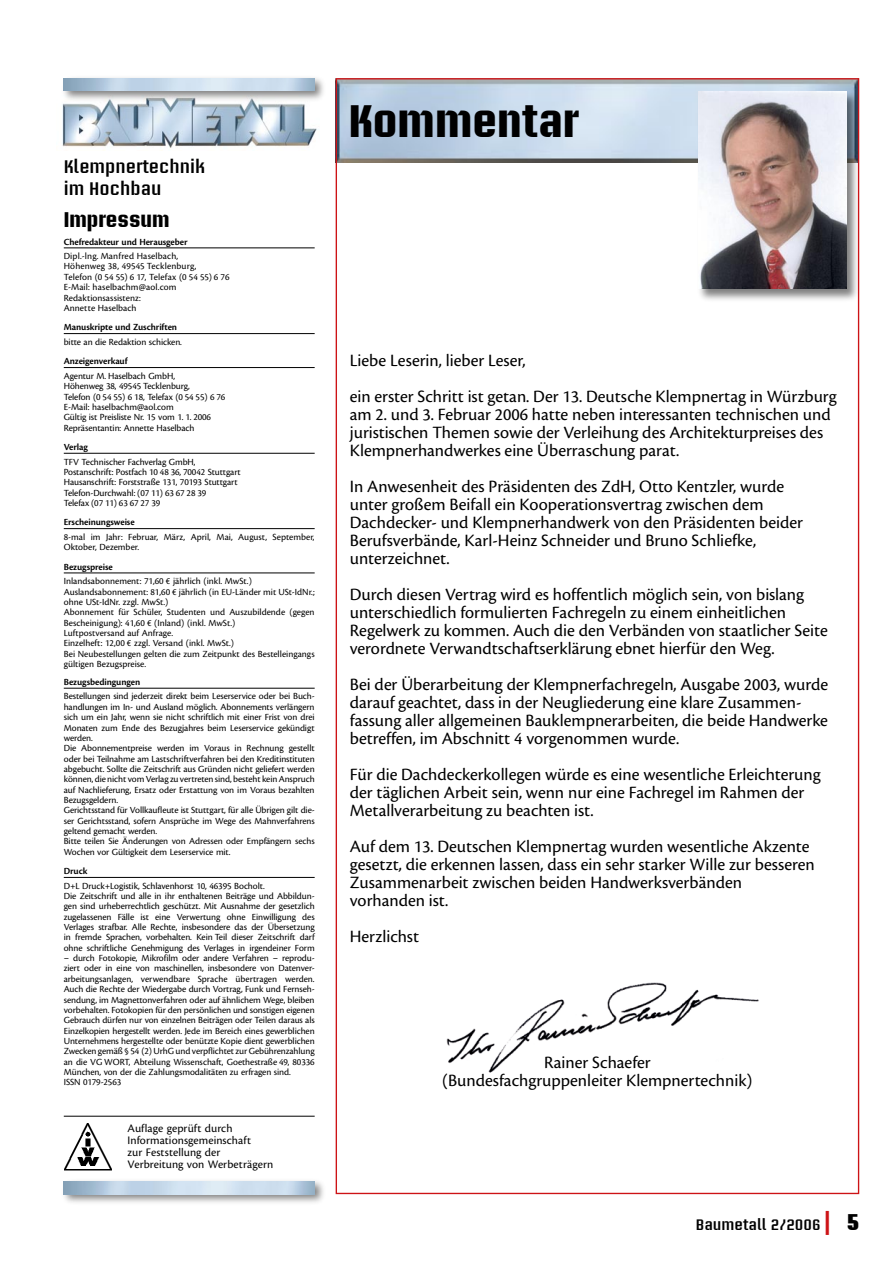
<style>
.page{position:relative;width:893px;height:1263px;background:#fff}
.page>*{position:absolute;margin:0;border:0;box-sizing:border-box;transform-origin:0 0}
.t1{font:700 45px "Briem Akademi Std";color:#000}
.t2{font:700 21px "Briem Akademi Std";color:#000}
.t3{font:18px/18px "Cronos Pro";color:#000}
.t4{font:600 18px/21.6px "Briem Akademi Std";color:#000}
.t5{font:600 15px "Briem Akademi Std";color:#000}
.t6{font:12px/12px "Cronos Pro";letter-spacing:.005em;color:#000}
.t7{font:9.75px/10.4px "Cronos Pro";letter-spacing:-.01em;color:#000}
.t8{font:9.75px/10.4px "Cronos Pro";letter-spacing:.01em;color:#000}
.t9{font:600 9.75px "Cronos Pro";letter-spacing:-.01em;color:#000}
.s1{font-size:24px;color:#cd1316}
</style>
<div class="page">
<img style="left:62px;top:103px;width:257px;height:45px">
<hr style="left:64px;top:247px;width:251px;height:1px;background:#000">
<hr style="left:64px;top:333px;width:251px;height:1px;background:#000">
<hr style="left:64px;top:367px;width:251px;height:1px;background:#000">
<hr style="left:64px;top:453px;width:251px;height:1px;background:#000">
<hr style="left:64px;top:528px;width:251px;height:1px;background:#000">
<hr style="left:64px;top:572px;width:251px;height:1px;background:#000">
<hr style="left:64px;top:688px;width:251px;height:1px;background:#000">
<hr style="left:64px;top:877px;width:251px;height:1px;background:#000">
<img style="left:64px;top:1123px;width:48px;height:47px">
<hr style="left:64px;top:1116px;width:251px;height:1px;background:#000">
<img style="left:338px;top:80px;width:519px;height:83px">
<div style="left:60px;top:1178px;width:267px;height:28px;background:#000;opacity:.5"></div>
<img style="left:64px;top:1181px;width:251px;height:13px">
<div style="left:60px;top:74px;width:267px;height:29px;background:#000;opacity:.5"></div>
<img style="left:64px;top:78px;width:251px;height:13px">
<div style="left:697px;top:90px;width:164px;height:214px;background:#000;opacity:.5"></div>
<img style="left:698px;top:92px;width:148px;height:197px">
<img style="left:446px;top:982px;width:313px;height:91px">
<h3 class="t4" style="left:64px;top:156px;width:142px">Klempnertechnik im Hochbau</h3>
<h2 class="t2" style="left:64px;top:207px;width:107px">Impressum</h2>
<p class="t9" style="left:64px;top:236px;width:125px">Chefredakteur und Herausgeber</p>
<p class="t8" style="left:64px;top:251px;width:167px">Dipl.-lng. Manfred Haselbach,<br>Höhenweg 38, 49545 Tecklenburg,<br>Telefon (0 54 55) 6 17, Telefax (0 54 55) 6 76<br>E-Mail: haselbachm@aol.com<br>Redaktionsassistenz:<br>Annette Haselbach</p>
<p class="t9" style="left:64px;top:322px;width:115px">Manuskripte und Zuschriften</p>
<p class="t7" style="left:64px;top:337px;width:120px">bitte an die Redaktion schicken.</p>
<p class="t9" style="left:64px;top:356px;width:65px">Anzeigenverkauf</p>
<p class="t7" style="left:64px;top:371px;width:163px">Agentur M. Haselbach GmbH,<br>Höhenweg 38, 49545 Tecklenburg,<br>Telefon (0 54 55) 6 18, Telefax (0 54 55) 6 76<br>E-Mail: haselbachm@aol.com<br>Gültig ist Preisliste Nr. 15 vom 1. 1. 2006<br>Repräsentantin: Annette Haselbach</p>
<p class="t9" style="left:64px;top:441px;width:26px">Verlag</p>
<p class="t7" style="left:64px;top:456px;width:179px">TFV Technischer Fachverlag GmbH, Postanschrift: Postfach 10 48 36, 70042 Stuttgart Hausanschrift: Forststraße 131, 70193 Stuttgart Telefon-Durchwahl: (07 11) 63 67 28 39<br>Telefax (07 11) 63 67 27 39</p>
<p class="t9" style="left:64px;top:517px;width:73px">Erscheinungsweise</p>
<p class="t7" style="left:64px;top:532px;width:252px">8-mal im Jahr: Februar, März, April, Mai, August, September,<br>Oktober, Dezember.</p>
<p class="t9" style="left:64px;top:561px;width:51px">Bezugspreise</p>
<p class="t7" style="left:64px;top:576px;width:252px">Inlandsabonnement: 71,60 € jährlich (inkl. MwSt.)<br>Auslandsabonnement: 81,60 € jährlich (in EU-Länder mit USt-IdNr.; ohne USt-IdNr. zzgl. MwSt.)<br>Abonnement für Schüler, Studenten und Auszubildende (gegen Bescheinigung): 41,60 € (Inland) (inkl. MwSt.)<br>Luftpostversand auf Anfrage.<br>Einzelheft: 12,00 € zzgl. Versand (inkl. MwSt.)<br>Bei Neubestellungen gelten die zum Zeitpunkt des Bestelleingangs gültigen Bezugspreise.</p>
<p class="t9" style="left:64px;top:676px;width:78px">Bezugsbedingungen</p>
<p class="t7" style="left:64px;top:691px;width:252px">Bestellungen sind jederzeit direkt beim Leserservice oder bei Buch&shy;handlungen im In- und Ausland möglich. Abonnements verlängern sich um ein Jahr, wenn sie nicht schriftlich mit einer Frist von drei Monaten zum Ende des Bezugjahres beim Leserservice gekündigt werden.<br>Die Abonnementpreise werden im Voraus in Rechnung gestellt oder bei Teilnahme am Lastschriftverfahren bei den Kreditinstituten abgebucht. Sollte die Zeitschrift aus Gründen nicht geliefert werden können, die nicht vomVerlag zu vertreten sind, besteht keinAnspruch auf Nachlieferung, Ersatz oder Erstattung von im Voraus bezahlten Bezugsgeldern.<br>Gerichtsstand für Vollkaufleute ist Stuttgart, für alle Übrigen gilt die&shy;ser Gerichtsstand, sofern Ansprüche im Wege des Mahnverfahrens geltend gemacht werden.<br>Bitte teilen Sie Änderungen von Adressen oder Empfängern sechs Wochen vor Gültigkeit dem Leserservice mit.</p>
<p class="t9" style="left:64px;top:865px;width:25px">Druck</p>
<p class="t7" style="left:64px;top:880px;width:252px">D+L Druck+Logistik, Schlavenhorst 10, 46395 Bocholt.<br>Die Zeitschrift und alle in ihr enthaltenen Beiträge und Abbildun&shy;gen sind urheberrechtlich geschützt. Mit Ausnahme der gesetzlich zugelassenen Fälle ist eine Verwertung ohne Einwilligung des Verlages strafbar. Alle Rechte, insbesondere das der Übersetzung in fremde Sprachen, vorbehalten. Kein Teil dieser Zeitschrift darf ohne schriftliche Genehmigung des Verlages in irgendeiner Form</p>
<p class="t7" style="left:64px;top:953px;width:252px">– durch Fotokopie, Mikrofilm oder andere Verfahren – reprodu&shy;ziert oder in eine von maschinellen, insbesondere von Datenver&shy;arbeitungsanlagen, verwendbare Sprache übertragen werden.<br>Auch die Rechte der Wiedergabe durch Vortrag, Funk und Fernseh&shy;sendung, im Magnettonverfahren oder auf ähnlichem Wege, bleiben vorbehalten. Fotokopien für den persönlichen und sonstigen eigenen Gebrauch dürfen nur von einzelnen Beiträgen oder Teilen daraus als Einzelkopien hergestellt werden. Jede im Bereich eines gewerblichen Unternehmens hergestellte oder benützte Kopie dient gewerblichen Zwecken gemäß § 54 (2) UrhG und verpflichtet zur Gebührenzahlung an die VG WORT, Abteilung Wissenschaft, Goethestraße 49, 80336<br>München, von der die Zahlungsmodalitäten zu erfragen sind.<br>ISSN 0179-2563</p>
<p class="t6" style="left:128px;top:1122px;width:147px">Auflage geprüft durch<br>Informationsgemeinschaft<br>zur Feststellung der<br>Verbreitung von Werbeträgern</p>
<h1 class="t1" style="left:349px;top:96px;width:232px">Kommentar</h1>
<h3 class="t3" style="left:350px;top:343px;width:488px;line-height:36px">Liebe Leserin, lieber Leser,<br>ein erster Schritt ist getan. Der 13. Deutsche Klempnertag in Würzburg</h3>
<h3 class="t3" style="left:350px;top:406px;width:482px">am 2. und 3. Februar 2006 hatte neben interessanten technischen und juristischen Themen sowie der Verleihung des Architekturpreises des<br>Klempnerhandwerkes eine Überraschung parat.</h3>
<p class="t3" style="left:350px;top:478px;width:455px">In Anwesenheit des Präsidenten des ZdH, Otto Kentzler, wurde unter großem Beifall ein Kooperationsvertrag zwischen dem Dachdecker- und Klempnerhandwerk von den Präsidenten beider Berufsverbände, Karl-Heinz Schneider und Bruno Schliefke, unterzeichnet.</p>
<p class="t3" style="left:350px;top:586px;width:479px">Durch diesen Vertrag wird es hoffentlich möglich sein, von bislang unterschiedlich formulierten Fachregeln zu einem einheitlichen Regelwerk zu kommen. Auch die den Verbänden von staatlicher Seite verordnete Verwandtschaftserklärung ebnet hierfür den Weg.</p>
<p class="t3" style="left:350px;top:676px;width:480px">Bei der Überarbeitung der Klempnerfachregeln, Ausgabe 2003, wurde darauf geachtet, dass in der Neugliederung eine klare Zusammen&shy;fassung aller allgemeinen Bauklempnerarbeiten, die beide Handwerke betreffen, im Abschnitt 4 vorgenommen wurde.</p>
<h3 class="t3" style="left:350px;top:766px;width:472px">Für die Dachdeckerkollegen würde es eine wesentliche Erleichterung der täglichen Arbeit sein, wenn nur eine Fachregel im Rahmen der<br>Metallverarbeitung zu beachten ist.</h3>
<h3 class="t3" style="left:350px;top:838px;width:466px">Auf dem 13. Deutschen Klempnertag wurden wesentliche Akzente gesetzt, die erkennen lassen, dass ein sehr starker Wille zur besseren Zusammenarbeit zwischen beiden Handwerksverbänden vorhanden ist.</h3>
<h3 class="t3" style="left:350px;top:928px;width:71px">Herzlichst</h3>
<h3 class="t3" style="left:442px;top:1054px;width:312px;text-align:center">Rainer Schaefer<br>(Bundesfachgruppenleiter Klempnertechnik)</h3>
<h3 class="t5" style="left:696px;top:1216px;width:137px">Baumetall 2/2006 <span class="s1">|</span></h3>
</div>
